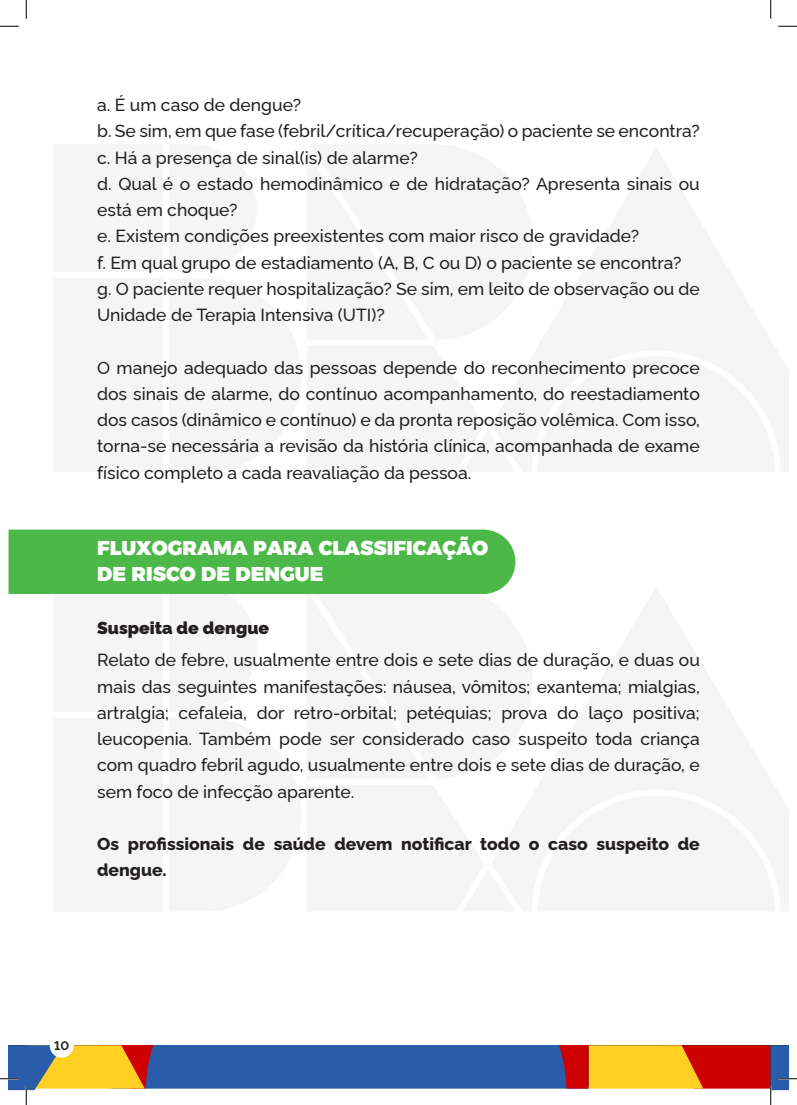
<style>
.page{position:relative;width:797px;height:1105px;background:#fff}
.page>*{position:absolute;margin:0;border:0;box-sizing:border-box;transform-origin:0 0}
.t1{font:20px "Alexandria";color:#fff}
.t2{font:500 17.5px/26.2px "Rawline";color:#231f20}
.t3{font:800 17.5px/26.2px "Rawline";color:#231f20}
.t4{font:900 17.5px "Rawline";color:#231f20}
.t5{font:700 12.5px "Rawline";color:#231f20}
</style>
<div class="page">
<div style="left:54px;top:278px;width:109px;height:194px;background:#f5f5f5"></div>
<div style="left:54px;top:144px;width:109px;height:128px;background:#f5f5f5"></div>
<div style="left:9px;top:530px;width:506px;height:64px;background:#4cb848"></div>
<svg style="left:0;top:25px;width:19px;height:2px"></svg>
<svg style="left:778px;top:25px;width:19px;height:2px"></svg>
<svg style="left:25px;top:0;width:2px;height:19px"></svg>
<svg style="left:770px;top:0;width:1px;height:19px"></svg>
<svg style="left:0;top:1045px;width:797px;height:60px"></svg>
<p class="t2" style="left:97px;top:90px;width:205px">a. É um caso de dengue?</p>
<p class="t2" style="left:97px;top:116px;width:604px">b. Se sim, em que fase (febril/crítica/recuperação) o paciente se encontra?</p>
<p class="t2" style="left:97px;top:143px;width:322px">c. Há a presença de sinal(is) de alarme?</p>
<p class="t2" style="left:97px;top:169px;width:604px">d. Qual é o estado hemodinâmico e de hidratação? Apresenta sinais ou está em choque?</p>
<p class="t2" style="left:97px;top:221px;width:543px">e. Existem condições preexistentes com maior risco de gravidade?</p>
<p class="t2" style="left:97px;top:248px;width:586px">f. Em qual grupo de estadiamento (A, B, C ou D) o paciente se encontra?</p>
<p class="t2" style="left:97px;top:274px;width:604px">g. O paciente requer hospitalização? Se sim, em leito de observação ou de<br>Unidade de Terapia Intensiva (UTI)?</p>
<p class="t2" style="left:97px;top:353px;width:604px;text-align:justify">O manejo adequado das pessoas depende do reconhecimento precoce dos sinais de alarme, do contínuo acompanhamento, do reestadiamento dos casos (dinâmico e contínuo) e da pronta reposição volêmica. Com isso, torna-se necessária a revisão da história clínica, acompanhada de exame físico completo a cada reavaliação da pessoa.</p>
<p class="t1" style="left:97px;top:537px;width:392px">FLUXOGRAMA PARA CLASSIFICAÇÃO</p>
<p class="t1" style="left:97px;top:563px;width:228px">DE RISCO DE DENGUE</p>
<p class="t4" style="left:97px;top:614px;width:173px">Suspeita de dengue</p>
<p class="t2" style="left:97px;top:645px;width:604px;text-align:justify">Relato de febre, usualmente entre dois e sete dias de duração, e duas ou mais das seguintes manifestações: náusea, vômitos; exantema; mialgias, artralgia; cefaleia, dor retro-orbital; petéquias; prova do laço positiva; leucopenia. Também pode ser considerado caso suspeito toda criança com quadro febril agudo, usualmente entre dois e sete dias de duração, e sem foco de infecção aparente.</p>
<p class="t3" style="left:97px;top:829px;width:604px">Os profissionais de saúde devem notificar todo o caso suspeito de dengue.</p>
<p class="t5" style="left:54px;top:1036px;width:16px">10</p>
</div>
